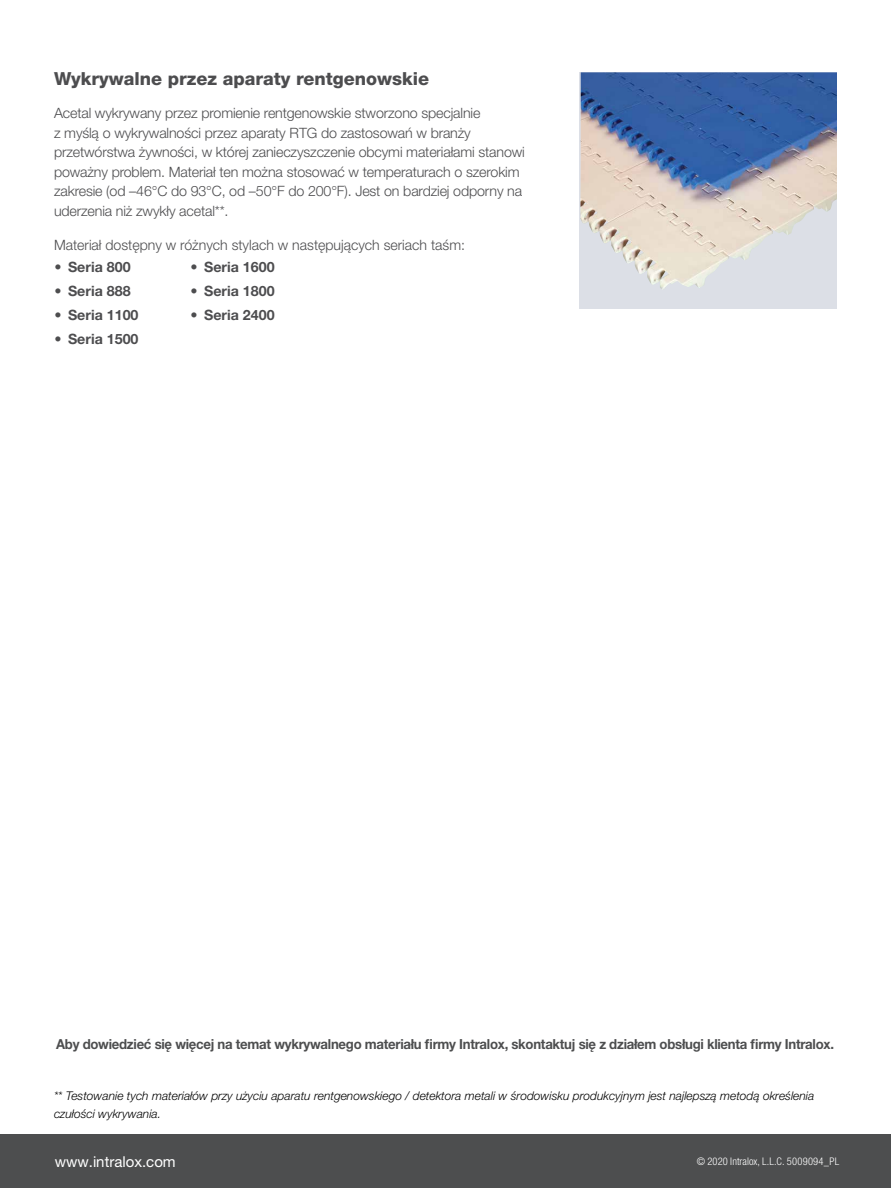
<style>
.page{position:relative;width:891px;height:1188px;background:#fff}
.page>*{position:absolute;margin:0;border:0;box-sizing:border-box;transform-origin:0 0}
.t1{font:800 18px "Helvetica Neue LT Pro";color:#4d4d4f}
.t2{font:15px "Helvetica Neue LT Pro";color:#fff}
.t3{font:300 14.25px/19.5px "Helvetica Neue LT Pro";letter-spacing:-.01em;color:#4d4d4f}
.t4{font:700 14.25px "Helvetica Neue LT Pro";color:#4d4d4f}
.t5{font:700 13.8px "Helvetica Neue LT Pro";letter-spacing:-.02em;color:#4d4e4f;scale:.95 1}
.t6{font:italic 300 12px/18px "Helvetica Neue LT Pro";color:#000}
.t7{font:300 condensed 10.5px "Helvetica Neue LT Pro";letter-spacing:.015em;color:#fff}
</style>
<div class="page">
<div style="left:0;top:1134px;width:891px;height:54px;background:#4d4e4f"></div>
<div style="left:579px;top:72px;width:258px;height:237px;background:#dcdfe6"></div>
<img style="left:581px;top:72px;width:256px;height:217px">
<p class="t1" style="left:54px;top:68px;width:377px">Wykrywalne przez aparaty rentgenowskie</p>
<p class="t3" style="left:54px;top:103px;width:472px">Acetal wykrywany przez promienie rentgenowskie stworzono specjalnie<br>z myślą o wykrywalności przez aparaty RTG do zastosowań w branży przetwórstwa żywności, w której zanieczyszczenie obcymi materiałami stanowi poważny problem. Materiał ten można stosować w temperaturach o szerokim zakresie (od –46°C do 93°C, od –50°F do 200°F). Jest on bardziej odporny na uderzenia niż zwykły acetal**.</p>
<p class="t3" style="left:54px;top:235px;width:413px">Materiał dostępny w różnych stylach w następujących seriach taśm:</p>
<p class="t4" style="left:55px;top:258px;width:78px">• Seria 800</p>
<p class="t4" style="left:55px;top:282px;width:78px">• Seria 888</p>
<p class="t4" style="left:55px;top:306px;width:85px">• Seria 1100</p>
<p class="t4" style="left:55px;top:330px;width:85px">• Seria 1500</p>
<p class="t4" style="left:191px;top:258px;width:85px">• Seria 1600</p>
<p class="t4" style="left:191px;top:282px;width:85px">• Seria 1800</p>
<p class="t4" style="left:191px;top:306px;width:85px">• Seria 2400</p>
<p class="t5" style="left:56px;top:1035px;width:820px">Aby dowiedzieć się więcej na temat wykrywalnego materiału firmy Intralox, skontaktuj się z działem obsługi klienta firmy Intralox.</p>
<p class="t6" style="left:54px;top:1086px;width:762px">** Testowanie tych materiałów przy użyciu aparatu rentgenowskiego / detektora metali w środowisku produkcyjnym jest najlepszą metodą określenia czułości wykrywania.</p>
<p class="t2" style="left:55px;top:1152px;width:123px">www.intralox.com</p>
<p class="t7" style="left:697px;top:1155px;width:144px">© 2020 Intralox, L.L.C. 5009094_PL</p>
</div>
